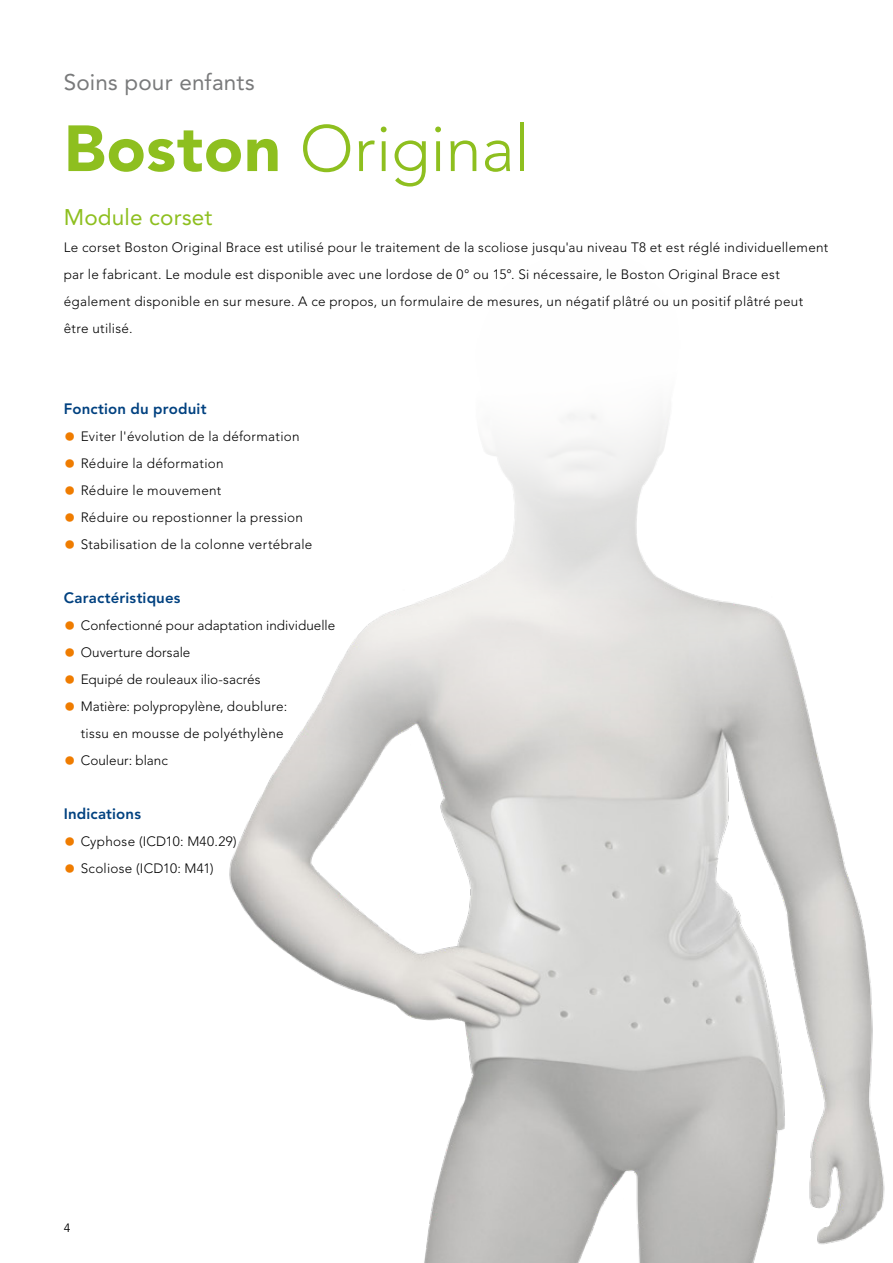
<style>
.page{position:relative;width:893px;height:1263px;background:#fff}
.page>*{position:absolute;margin:0;border:0;box-sizing:border-box;transform-origin:0 0}
.t1{font:300 64.5px "Avenir LT Std";letter-spacing:-.005em;color:#8ebf1f}
.t2{font:22.5px "Avenir LT Std";letter-spacing:.01em;color:#797a7b}
.t3{font:22.5px "Avenir LT Std";letter-spacing:.01em;color:#8ebf1f}
.t4{font:800 15px "Avenir LT Std";letter-spacing:.01em;color:#004180}
.t5{font:300 13.5px/27px "Avenir LT Std";letter-spacing:.02em;color:#000;text-align:right}
.t6{font:300 13.5px "Avenir LT Std";color:#000}
.t7{font:12px "Avenir LT Std";color:#000}
.s1{font-weight:900}
.s2{font-size:24px;color:#ef7c00}
</style>
<div class="page">
<img style="left:229px;top:413px;width:656px;height:850px">
<h2 class="t2" style="left:64px;top:69px;width:193px">Soins pour enfants</h2>
<h1 class="t1" style="left:64px;top:111px;width:468px"><span class="s1">Boston</span> Original</h1>
<h2 class="t3" style="left:64px;top:204px;width:150px">Module corset</h2>
<p class="t5" style="left:64px;top:234px;width:766px;text-align:left">Le corset Boston Original Brace est utilisé pour le traitement de la scoliose jusqu'au niveau T8 et est réglé individuellement par le fabricant. Le module est disponible avec une lordose de 0° ou 15°. Si nécessaire, le Boston Original Brace est également disponible en sur mesure. A ce propos, un formulaire de mesures, un négatif plâtré ou un positif plâtré peut être utilisé.</p>
<p class="t4" style="left:64px;top:400px;width:144px">Fonction du produit</p>
<p class="t5" style="left:64px;top:423px;width:237px"><span class="s2">•</span> Eviter l'évolution de la déformation</p>
<p class="t5" style="left:64px;top:450px;width:161px"><span class="s2">•</span> Réduire la déformation</p>
<p class="t5" style="left:64px;top:477px;width:159px"><span class="s2">•</span> Réduire le mouvement</p>
<p class="t5" style="left:64px;top:504px;width:241px"><span class="s2">•</span> Réduire ou repostionner la pression</p>
<p class="t5" style="left:64px;top:531px;width:250px"><span class="s2">•</span> Stabilisation de la colonne vertébrale</p>
<p class="t4" style="left:64px;top:589px;width:118px">Caractéristiques</p>
<p class="t6" style="left:64px;top:617px;width:273px"><span class="s2">•</span> Confectionné pour adaptation individuelle</p>
<p class="t5" style="left:64px;top:639px;width:128px"><span class="s2">•</span> Ouverture dorsale</p>
<p class="t6" style="left:64px;top:671px;width:198px"><span class="s2">•</span> Equipé de rouleaux ilio-sacrés</p>
<p class="t5" style="left:64px;top:693px;width:225px"><span class="s2">•</span> Matière: polypropylène, doublure: tissu en mousse de polyéthylène</p>
<p class="t6" style="left:64px;top:752px;width:106px"><span class="s2">•</span> Couleur: blanc</p>
<p class="t4" style="left:64px;top:805px;width:79px">Indications</p>
<p class="t5" style="left:64px;top:828px;width:174px"><span class="s2">•</span> Cyphose (ICD10: M40.29)</p>
<p class="t5" style="left:64px;top:855px;width:151px"><span class="s2">•</span> Scoliose (ICD10: M41)</p>
<p class="t7" style="left:64px;top:1221px;width:8px">4</p>
</div>
